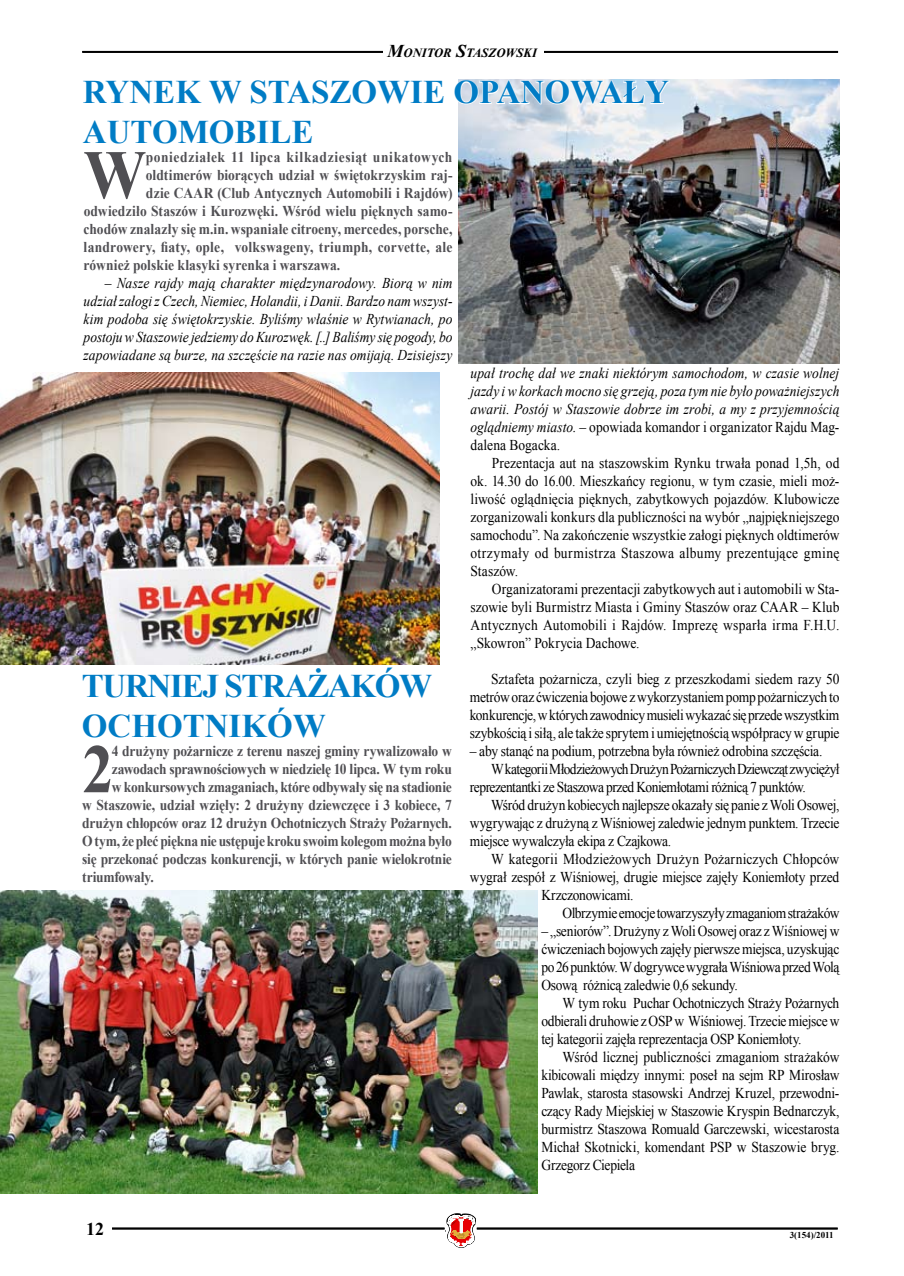
<style>
.page{position:relative;width:904px;height:1276px;background:#fff}
.page>*{position:absolute;margin:0;border:0;box-sizing:border-box;transform-origin:0 0}
.t1{font:700 69.3px "Times New Roman";color:#504f53;scale:.9 1}
.t2{font:700 33px/39.6px "Times New Roman";color:#007cc5}
.t3{font:700 33px/39.6px "Times New Roman";letter-spacing:-.04em;color:#007cc5}
.t4{font:700 18px "Times New Roman";color:#000}
.t5{font:15px/18px "Times New Roman";letter-spacing:-.02em;color:#000;text-align:justify;scale:.9 1}
.t6{font:700 15px/18px "Times New Roman";letter-spacing:-.005em;color:#504f53;text-align:justify;scale:.9 1}
.t7{font:italic 15px/18px "Times New Roman";letter-spacing:.005em;color:#000;text-align:justify;scale:.9 1}
.t8{font:15px "Times New Roman";letter-spacing:-.045em;color:#000;scale:.9 1}
.t9{font:15px "Times New Roman";letter-spacing:.01em;color:#000;scale:.9 1}
.t10{font:italic 700 12.6px "Times New Roman";color:#000}
.t11{font:700 9px "Times New Roman";color:#000}
.s1{font-size:18px}
.s2{font-style:normal}
</style>
<div class="page">
<svg style="left:447px;top:1213px;width:29px;height:34px"></svg>
<hr style="left:477px;top:1227px;width:360px;height:1px;background:#000">
<hr style="left:477px;top:1228px;width:360px;height:1px;background:#000">
<hr style="left:112px;top:1227px;width:332px;height:1px;background:#000">
<hr style="left:112px;top:1228px;width:332px;height:1px;background:#000">
<hr style="left:82px;top:51px;width:756px;height:1px;background:#000">
<hr style="left:82px;top:52px;width:756px;height:1px;background:#000">
<div style="left:383px;top:41px;width:161px;height:21px;background:#fff"></div>
<img style="left:0;top:372px;width:439px;height:292px">
<img style="left:458px;top:80px;width:381px;height:284px">
<svg style="left:458px;top:79px;width:212px;height:27px"></svg>
<img style="left:0;top:890px;width:537px;height:303px">
<p class="t10" style="left:387px;top:44px;width:151px"><span class="s1">M</span>ONITOR <span class="s1">S</span>TASZOWSKI</p>
<h2 class="t2" style="left:83px;top:71px;width:564px">Rynek w Staszowie opanowały automobile</h2>
<h1 class="t1" style="left:84px;top:127px;width:70px">W</h1>
<p class="t6" style="left:146px;top:148px;width:342px">poniedziałek 11 lipca kilkadziesiąt unikatowych oldtimerów biorących udział w świętokrzyskim raj&shy;dzie CAA</p>
<p class="t6" style="left:84px;top:184px;width:411px;text-indent:120px">R (Club Antycznych Automobili i Rajdów) odwiedziło Staszów i Kurozwęki. Wśród wielu pięknych samo&shy;chodów znalazły się m.in. wspaniałe citroeny, mercedes, porsche, landrowery, fiaty, ople, volkswageny, triumph, corvette, ale również polskie klasyki syrenka i warszawa.</p>
<p class="t7" style="left:84px;top:274px;width:411px;text-indent:21px"><span class="s2">–</span> Nasze rajdy mają charakter międzynarodowy. Biorą w nim udział załogi z Czech, Niemiec, Holandii, i Danii. Bardzo nam wszyst&shy;kim podoba się świętokrzyskie. Byliśmy właśnie w Rytwianach, po postoju w Staszowie jedziemy do Kurozwęk. [..] Baliśmy się pogody, bo zapowiadane są burze, na szczęście na razie nas omijają. Dzisiejszy</p>
<h2 class="t3" style="left:82px;top:665px;width:351px">TURNIEJ STRAŻAKÓW<br>OCHOTNIKÓW</h2>
<h1 class="t1" style="left:82px;top:721px;width:31px">2</h1>
<p class="t6" style="left:112px;top:742px;width:379px">4 drużyny pożarnicze z terenu naszej gminy rywalizowało w</p>
<p class="t6" style="left:112px;top:760px;width:379px">zawodach sprawnościowych w niedzielę 10 lipca. W tym roku</p>
<p class="t6" style="left:112px;top:778px;width:379px">w konkursowych zmaganiach, które odbywały się na stadionie</p>
<p class="t6" style="left:82px;top:796px;width:412px">w Staszowie, udział wzięły: 2 drużyny dziewczęce i 3 kobiece, 7</p>
<p class="t6" style="left:82px;top:814px;width:412px">drużyn chłopców oraz 12 drużyn Ochotniczych Straży Pożarnych.</p>
<p class="t6" style="left:82px;top:832px;width:412px">O tym, że płeć piękna nie ustępuje kroku swoim kolegom można było</p>
<p class="t6" style="left:82px;top:850px;width:412px">się przekonać podczas konkurencji, w których panie wielokrotnie</p>
<p class="t6" style="left:82px;top:868px;width:81px">triumfowały.</p>
<p class="t7" style="left:470px;top:364px;width:411px">upał trochę dał we znaki niektórym samochodom, w czasie wolnej jazdy i w korkach mocno się grzeją, poza tym nie było poważniejszych awarii. Postój w Staszowie dobrze im zrobi, a my z przyjemnością oglądniemy miasto. <span class="s2">– opowiada komandor i organizator Rajdu Mag&shy;dalena Bogacka.</span></p>
<p class="t5" style="left:470px;top:454px;width:411px;text-indent:21px">Prezentacja aut na staszowskim Rynku trwała ponad 1,5h, od ok. 14.30 do 16.00. Mieszkańcy regionu, w tym czasie, mieli moż&shy;liwość oglądnięcia pięknych, zabytkowych pojazdów. Klubowicze zorganizowali konkurs dla publiczności na wybór „najpiękniejszego samochodu”. Na zakończenie wszystkie załogi pięknych oldtimerów otrzymały od burmistrza Staszowa albumy prezentujące gminę Staszów.</p>
<p class="t5" style="left:470px;top:580px;width:411px;text-indent:21px">Organizatorami prezentacji zabytkowych aut i automobili w Sta&shy;szowie byli Burmistrz Miasta i Gminy Staszów oraz CAAR – Klub Antycznych Automobili i Rajdów. Imprezę wsparła irma F.H.U. „Skowron” Pokrycia Dachowe.</p>
<p class="t5" style="left:470px;top:670px;width:412px;text-indent:21px">Sztafeta pożarnicza, czyli bieg z przeszkodami siedem razy 50 metrów oraz ćwiczenia bojowe z wykorzystaniem pomp pożarniczych to konkurencje, w których zawodnicy musieli wykazać się przede wszystkim szybkością i siłą, ale także sprytem i umiejętnością współpracy w grupie</p>
<p class="t5" style="left:470px;top:742px;width:393px">– aby stanąć na podium, potrzebna była również odrobina szczęścia.</p>
<p class="t8" style="left:491px;top:759px;width:388px">W kategorii Młodzieżowych Drużyn Pożarniczych Dziewcząt zwyciężył</p>
<p class="t5" style="left:470px;top:778px;width:375px">reprezentantki ze Staszowa przed Koniemłotami różnicą 7 punktów.</p>
<p class="t5" style="left:491px;top:796px;width:388px">Wśród drużyn kobiecych najlepsze okazały się panie z Woli Osowej,</p>
<p class="t5" style="left:470px;top:814px;width:412px">wygrywając z drużyną z Wiśniowej zaledwie jednym punktem. Trzecie</p>
<p class="t5" style="left:470px;top:832px;width:225px">miejsce wywalczyła ekipa z Czajkowa.</p>
<p class="t9" style="left:491px;top:849px;width:388px">W kategorii Młodzieżowych Drużyn Pożarniczych Chłopców</p>
<p class="t5" style="left:470px;top:868px;width:412px">wygrał zespół z Wiśniowej, drugie miejsce zajęły Koniemłoty przed</p>
<p class="t5" style="left:541px;top:886px;width:104px">Krzczonowicami.</p>
<p class="t5" style="left:562px;top:904px;width:309px">Olbrzymie emocje towarzyszyły zmaganiom strażaków</p>
<p class="t5" style="left:541px;top:922px;width:333px">– „seniorów”. Drużyny z Woli Osowej oraz z Wiśniowej w ćwiczeniach bojowych zajęły pierwsze miejsca, uzyskując po 26 punktów. W dogrywce wygrała Wiśniowa przed Wolą Osową różnicą zaledwie 0,6 sekundy.</p>
<p class="t5" style="left:541px;top:994px;width:333px;text-indent:21px">W tym roku Puchar Ochotniczych Straży Pożarnych odbierali druhowie z OSP w Wiśniowej. Trzecie miejsce w tej kategorii zajęła reprezentacja OSP Koniemłoty.</p>
<p class="t5" style="left:541px;top:1048px;width:333px;text-indent:21px">Wśród licznej publiczności zmaganiom strażaków kibicowali między innymi: poseł na sejm RP Mirosław Pawlak, starosta stasowski Andrzej Kruzel, przewodni&shy;czący Rady Miejskiej w Staszowie Kryspin Bednarczyk, burmistrz Staszowa Romuald Garczewski, wicestarosta Michał Skotnicki, komendant PSP w Staszowie bryg.<br>Grzegorz Ciepiela</p>
<p class="t4" style="left:86px;top:1216px;width:18px">12</p>
<p class="t11" style="left:789px;top:1229px;width:46px">3(154)/2011</p>
</div>
